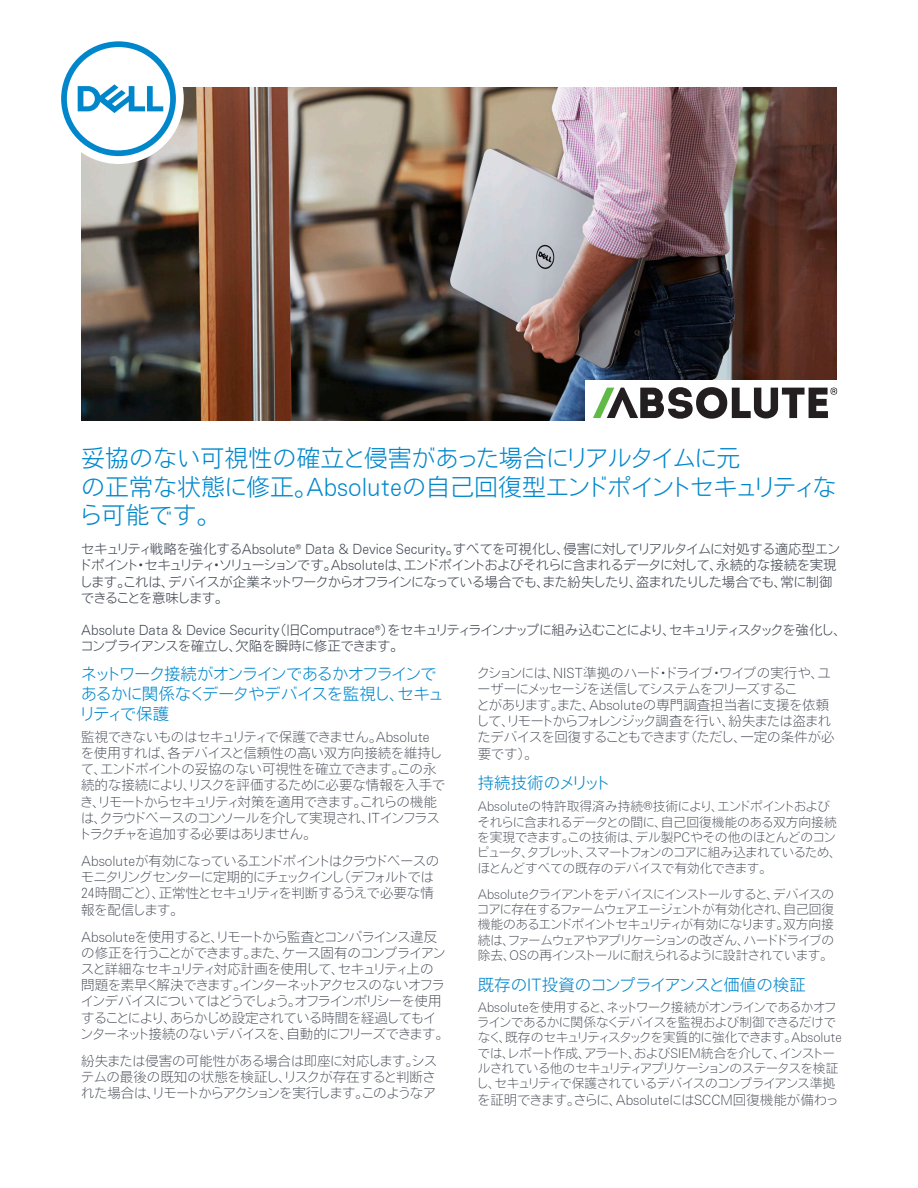
<style>
.page{position:relative;width:918px;height:1188px;background:#fff}
.page>*{position:absolute;margin:0;border:0;box-sizing:border-box;transform-origin:0 0}
.Sub_Head_1_Serif_Mus{font:24px/28.8px "Motoya Cedar Std W2";letter-spacing:-.03em;color:#0087cb}
.Sub_Head_1_Serif_Mus-2{font:16.5px/19.8px "Motoya Cedar Std W2";letter-spacing:-.065em;color:#0087cb}
.Sub_Head_1_Serif_Mus-3{font:16.5px "Motoya Cedar Std W2";color:#0087cb}
.Sub_Head_1_Serif_Mus-4{font:16.5px "Motoya Cedar Std W2";letter-spacing:-.045em;color:#0087cb}
.Sub_Head_1_Serif_Mus-5{font:13.5px/16.2px "Motoya Cedar Std W1";letter-spacing:-.06em;color:#3e444f}
.Body_copy_Sans_Museo{font:13.5px/16.2px "Motoya Cedar Std W2";letter-spacing:-.065em;color:#3e444f}
.Sub_Head_1_Serif_Mus-6{font:13.5px/16.2px "Motoya Cedar Std W1";letter-spacing:-.035em;color:#3e444f}
.Body_copy_Sans_Museo-2{font:13.5px/16.2px "Motoya Cedar Std W2";letter-spacing:-.03em;color:#3e444f}
.Sub_Head_1_Serif_Mus-7{font:13.5px "Motoya Cedar Std W1";color:#3e444f}
.Sub_Head_1_Serif_Mus-8{font:12.75px/15.3px "Motoya Cedar Std W1";letter-spacing:-.06em;color:#3e444f;text-align:justify}
.Sub_Head_1_Serif_Mus-9{font:12.75px/15.3px "Motoya Cedar Std W1";letter-spacing:-.035em;color:#3e444f}
</style>
<div class="page">
<img style="left:81px;top:88px;width:756px;height:333px">
<div style="left:53px;top:33px;width:131px;height:131px;border:16px solid #fff;border-radius:50%"></div>
<svg style="left:61px;top:41px;width:115px;height:115px"></svg>
<div style="left:585px;top:380px;width:261px;height:61px;background:#fff"></div>
<svg style="left:593px;top:387px;width:244px;height:32px"></svg>
<p class="Sub_Head_1_Serif_Mus" style="left:79px;top:442px;width:759px">妥協のない可視性の確立と侵害があった場合にリアルタイムに元<br>の正常な状態に修正。Absoluteの自己回復型エンドポイントセキュリティなら可能です。</p>
<p class="Body_copy_Sans_Museo" style="left:79px;top:540px;width:763px">セキュリティ戦略を強化するAbsolute<sup>®</sup> Data &amp; Device Security。すべてを可視化し、侵害に対してリアルタイムに対処する適応型エンドポイント・セキュリティ・ソリューションです。Absoluteは、エンドポイントおよびそれらに含まれるデータに対して、永続的な接続を実現します。これは、デバイスが企業ネットワークからオフラインになっている場合でも、また紛失したり、盗まれたりした場合でも、常に制御できることを意味します。</p>
<p class="Body_copy_Sans_Museo-2" style="left:80px;top:621px;width:768px">Absolute Data &amp; Device Security（旧Computrace<sup>®</sup>）をセキュリティラインナップに組み込むことにより、セキュリティスタックを強化し、コンプライアンスを確立し、欠陥を瞬時に修正できます。</p>
<p class="Sub_Head_1_Serif_Mus-2" style="left:79px;top:663px;width:367px">ネットワーク接続がオンラインであるかオフラインであるかに関係なくデータやデバイスを監視し、セキュリティで保護</p>
<p class="Sub_Head_1_Serif_Mus-6" style="left:78px;top:728px;width:369px">監視できないものはセキュリティで保護できません。Absolute<br>を使用すれば、各デバイスと信頼性の高い双方向接続を維持して、エンドポイントの妥協のない可視性を確立できます。この永続的な接続により、リスクを評価するために必要な情報を入手でき、リモートからセキュリティ対策を適用できます。これらの機能は、クラウドベースのコンソールを介して実現され、ITインフラストラクチャを追加する必要はありません。</p>
<p class="Sub_Head_1_Serif_Mus-5" style="left:81px;top:852px;width:360px">Absoluteが有効になっているエンドポイントはクラウドベースのモニタリングセンターに定期的にチェックインし（デフォルトでは<br>24時間ごと）、正常性とセキュリティを判断するうえで必要な情報を配信します。</p>
<p class="Sub_Head_1_Serif_Mus-5" style="left:80px;top:928px;width:371px">Absoluteを使用すると、リモートから監査とコンパラインス違反の修正を行うことができます。また、ケース固有のコンプライアンスと詳細なセキュリティ対応計画を使用して、セキュリティ上の問題を素早く解決できます。インターネットアクセスのないオフラインデバイスについてはどうでしょう。オフラインポリシーを使用することにより、あらかじめ設定されている時間を経過してもインターネット接続のないデバイスを、自動的にフリーズできます。</p>
<p class="Sub_Head_1_Serif_Mus-5" style="left:81px;top:1052px;width:358px">紛失または侵害の可能性がある場合は即座に対応します。システムの最後の既知の状態を検証し、リスクが存在すると判断された場合は、リモートからアクションを実行します。このようなア</p>
<p class="Sub_Head_1_Serif_Mus-5" style="left:476px;top:664px;width:360px">クションには、NIST準拠のハード・ドライブ・ワイプの実行や、ユーザーにメッセージを送信してシステムをフリーズするこ<br>とがあります。また、Absoluteの専門調査担当者に支援を依頼して、リモートからフォレンジック調査を行い、紛失または盗まれたデバイスを回復することもできます（ただし、一定の条件が必要です）。</p>
<p class="Sub_Head_1_Serif_Mus-4" style="left:478px;top:772px;width:135px">持続技術のメリット</p>
<p class="Sub_Head_1_Serif_Mus-9" style="left:477px;top:798px;width:367px">Absoluteの特許取得済み持続®技術により、エンドポイントおよびそれらに含まれるデータとの間に、自己回復機能のある双方向接続を実現できます。この技術は、デル製PCやその他のほとんどのコンピュータ、タブレット、スマートフォンのコアに組み込まれているため、ほとんどすべての既存のデバイスで有効化できます。</p>
<p class="Sub_Head_1_Serif_Mus-8" style="left:477px;top:886px;width:359px">Absoluteクライアントをデバイスにインストールすると、デバイスのコアに存在するファームウェアエージェントが有効化され、自己回復機能のあるエンドポイントセキュリティが有効になります。双方向接続は、ファームウェアやアプリケーションの改ざん、ハードドライブの除去、OSの再インストールに耐えられるように設計されています。</p>
<p class="Sub_Head_1_Serif_Mus-3" style="left:478px;top:973px;width:330px">既存のIT投資のコンプライアンスと価値の検証</p>
<p class="Sub_Head_1_Serif_Mus-8" style="left:476px;top:999px;width:367px;text-align:left">Absoluteを使用すると、ネットワーク接続がオンラインであるかオフラインであるかに関係なくデバイスを監視および制御できるだけでなく、既存のセキュリティスタックを実質的に強化できます。Absoluteでは、レポート作成、アラート、およびSIEM統合を介して、インストールされている他のセキュリティアプリケーションのステータスを検証し、セキュリティで保護されているデバイスのコンプライアンス準拠</p>
<p class="Sub_Head_1_Serif_Mus-7" style="left:477px;top:1090px;width:363px">を証明できます。さらに、AbsoluteにはSCCM回復機能が備わっ</p>
</div>
